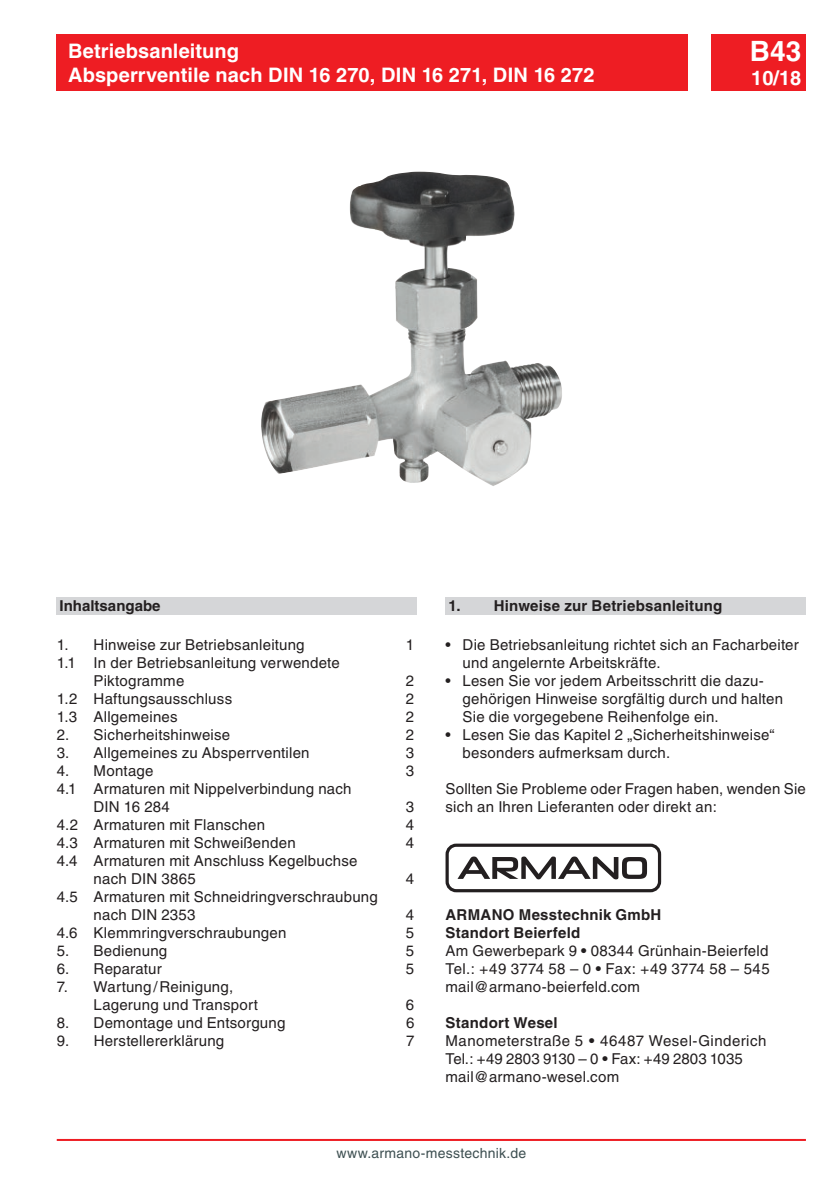
<style>
.page{position:relative;width:840px;height:1191px;background:#fff}
.page>*{position:absolute;margin:0;border:0;box-sizing:border-box;transform-origin:0 0}
.t1{font:700 28px "Helvetica";color:#fff}
.t2{font:700 20px/24px "Helvetica";letter-spacing:.005em;color:#fff}
.t3{font:15px/18px "Helvetica";letter-spacing:.015em;color:#231f20}
.t4{font:700 15px "Helvetica";letter-spacing:.015em;color:#231f20}
.t5{font:14px "Helvetica";letter-spacing:.02em;color:#3d4f51}
.s1{font-weight:700}
</style>
<div class="page">
<div style="left:57px;top:34px;width:630px;height:57px;background:#ee1d23"></div>
<div style="left:711px;top:34px;width:94px;height:57px;background:#ee1d23"></div>
<hr style="left:57px;top:1139px;width:748px;height:2px;background:#ee1d23">
<div style="left:445px;top:597px;width:360px;height:17px;background:#d5d6d8"></div>
<div style="left:57px;top:597px;width:360px;height:17px;background:#d5d6d8"></div>
<div style="left:445px;top:843px;width:215px;height:49px;border:3px solid #231f20;border-radius:9px"></div>
<svg style="left:457px;top:856px;width:189px;height:23px"></svg>
<img style="left:261px;top:172px;width:301px;height:314px">
<h2 class="t2" style="left:68px;top:39px;width:527px">Betriebsanleitung<br>Absperrventile nach DIN 16 270, DIN 16 271, DIN 16 272</h2>
<h1 class="t1" style="left:749px;top:34px;width:53px">B43</h1>
<h2 class="t2" style="left:750px;top:66px;width:52px">10/18</h2>
<p class="t4" style="left:60px;top:597px;width:102px">Inhaltsangabe</p>
<p class="t3" style="left:57px;top:635px;width:249px">1. Hinweise zur Betriebsanleitung</p>
<p class="t3" style="left:405px;top:635px;width:10px">1</p>
<p class="t3" style="left:94px;top:653px;width:248px;text-indent:-37px">1.1 In der Betriebsanleitung verwendete<br>Piktogramme</p>
<p class="t3" style="left:405px;top:671px;width:10px">2</p>
<p class="t3" style="left:57px;top:689px;width:177px">1.2 Haftungsausschluss</p>
<p class="t3" style="left:405px;top:689px;width:10px">2</p>
<p class="t3" style="left:57px;top:707px;width:122px">1.3 Allgemeines</p>
<p class="t3" style="left:405px;top:707px;width:10px">2</p>
<p class="t3" style="left:57px;top:725px;width:175px">2. Sicherheitshinweise</p>
<p class="t3" style="left:405px;top:725px;width:10px">2</p>
<p class="t3" style="left:57px;top:743px;width:254px">3. Allgemeines zu Absperrventilen</p>
<p class="t3" style="left:405px;top:743px;width:10px">3</p>
<p class="t3" style="left:57px;top:761px;width:98px">4. Montage</p>
<p class="t3" style="left:405px;top:761px;width:10px">3</p>
<p class="t3" style="left:94px;top:779px;width:259px;text-indent:-37px">4.1 Armaturen mit Nippelverbindung nach<br>DIN 16 284</p>
<p class="t3" style="left:405px;top:797px;width:10px">3</p>
<p class="t3" style="left:57px;top:815px;width:210px">4.2 Armaturen mit Flanschen</p>
<p class="t3" style="left:405px;top:815px;width:10px">4</p>
<p class="t3" style="left:57px;top:833px;width:240px">4.3 Armaturen mit Schweißenden</p>
<p class="t3" style="left:406px;top:833px;width:10px">4</p>
<p class="t3" style="left:94px;top:851px;width:265px;text-indent:-37px">4.4 Armaturen mit Anschluss Kegelbuchse nach DIN 3865</p>
<p class="t3" style="left:406px;top:869px;width:10px">4</p>
<p class="t3" style="left:94px;top:887px;width:285px;text-indent:-37px">4.5 Armaturen mit Schneidringverschraubung nach DIN 2353</p>
<p class="t3" style="left:406px;top:905px;width:10px">4</p>
<p class="t3" style="left:57px;top:923px;width:231px">4.6 Klemmringverschraubungen</p>
<p class="t3" style="left:406px;top:923px;width:10px">5</p>
<p class="t3" style="left:57px;top:941px;width:112px">5. Bedienung</p>
<p class="t3" style="left:406px;top:941px;width:10px">5</p>
<p class="t3" style="left:57px;top:959px;width:106px">6. Reparatur</p>
<p class="t3" style="left:406px;top:959px;width:10px">5</p>
<p class="t3" style="left:94px;top:977px;width:166px;text-indent:-37px">7. Wartung/Reinigung,<br>Lagerung und Transport</p>
<p class="t3" style="left:406px;top:995px;width:10px">6</p>
<p class="t3" style="left:57px;top:1013px;width:230px">8. Demontage und Entsorgung</p>
<p class="t3" style="left:406px;top:1013px;width:10px">6</p>
<p class="t3" style="left:57px;top:1031px;width:169px">9. Herstellererklärung</p>
<p class="t3" style="left:406px;top:1031px;width:10px">7</p>
<p class="t4" style="left:448px;top:597px;width:275px">1. Hinweise zur Betriebsanleitung</p>
<p class="t3" style="left:462px;top:636px;width:337px;text-indent:-17px">• Die Betriebsanleitung richtet sich an Facharbeiter und angelernte Arbeitskräfte.</p>
<p class="t3" style="left:462px;top:672px;width:322px;text-indent:-17px">• Lesen Sie vor jedem Arbeitsschritt die dazu&shy;gehörigen Hinweise sorgfältig durch und halten<br>Sie die vorgegebene Reihenfolge ein.</p>
<p class="t3" style="left:462px;top:726px;width:313px;text-indent:-17px">• Lesen Sie das Kapitel 2 „Sicherheitshinweise“ besonders aufmerksam durch.</p>
<p class="t3" style="left:445px;top:780px;width:361px">Sollten Sie Probleme oder Fragen haben, wenden Sie sich an Ihren Lieferanten oder direkt an:</p>
<p class="t3" style="left:445px;top:906px;width:325px"><span class="s1">ARMANO Messtechnik GmbH<br>Standort Beierfeld<br></span>Am Gewerbepark 9 <span class="s1">•</span> 08344 Grünhain-Beierfeld<br>Tel.: +49 3774 58 – 0 <span class="s1">•</span> Fax: +49 3774 58 – 545 mail@armano-beierfeld.com</p>
<p class="t3" style="left:445px;top:1014px;width:322px"><span class="s1">Standort Wesel<br></span>Manometerstraße 5 <span class="s1">•</span> 46487 Wesel-Ginderich<br>Tel.: +49 2803 9130 – 0 <span class="s1">•</span> Fax: +49 2803 1035 mail@armano-wesel.com</p>
<p class="t5" style="left:336px;top:1144px;width:191px">www.armano-messtechnik.de</p>
</div>
